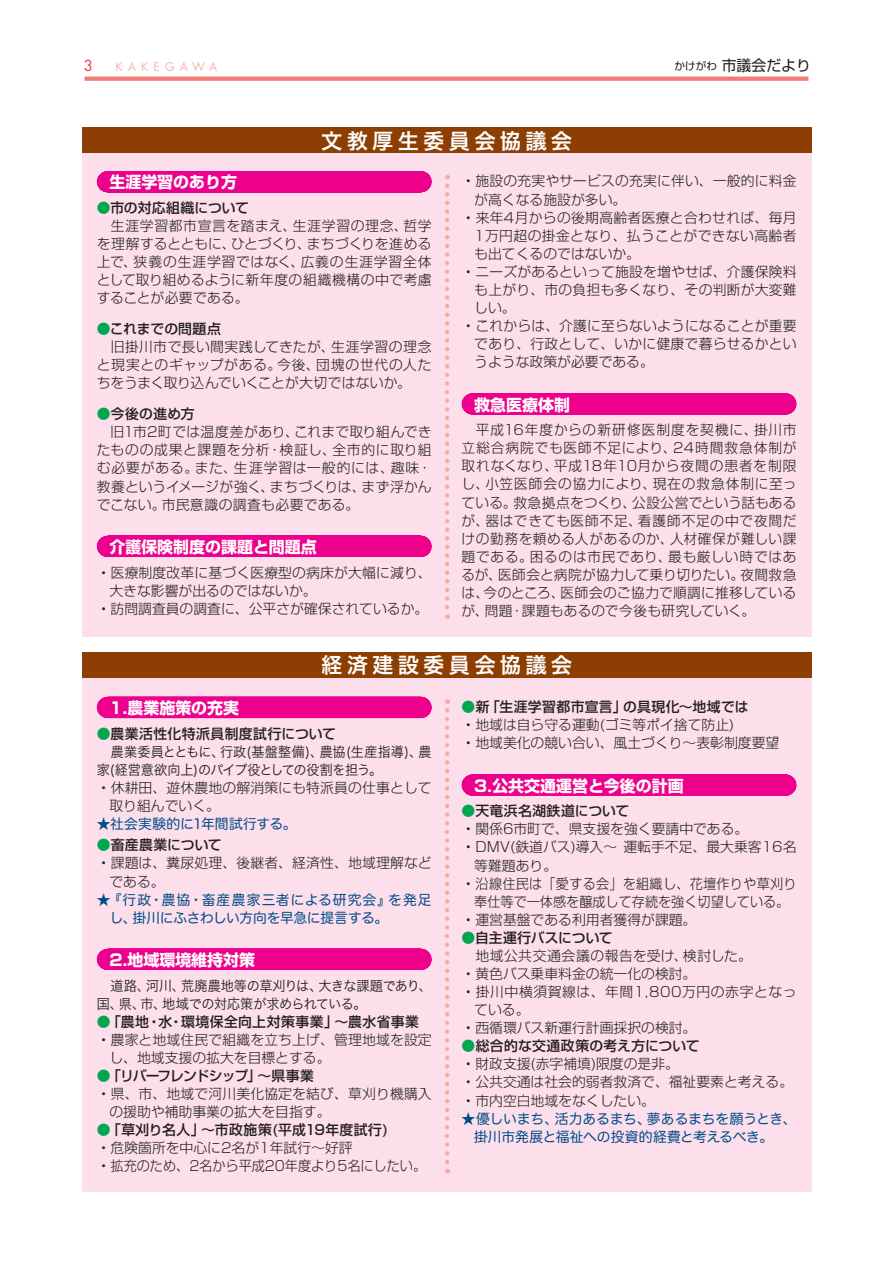
<style>
.page{position:relative;width:893px;height:1263px;background:#fff}
.page>*{position:absolute;margin:0;border:0;box-sizing:border-box;transform-origin:0 0}
.t1{font:21.3px "Hira Kaku Pro W6 90 pv RKSJ H";letter-spacing:.2em;color:#fff}
.t2{font:15.9px "Shin Go Pro Bold 90 pv RKSJ H";color:#fff}
.t3{font:14.85px "Shin Go Pro Regular 90 pv RKSJ H";color:#231f20}
.t4{font:14.85px "Futura";color:#ef394f}
.t5{font:13.8px/18px "Shin Go Pro Light 90 pv RKSJ H";letter-spacing:.01em;color:#231f20}
.t6{font:13.8px "Shin Go Pro Medium 90 pv RKSJ H";letter-spacing:.02em;color:#231f20}
.t7{font:13.8px/18px "Hira Maru Pro W4 90 pv RKSJ H";letter-spacing:-.01em;color:#004b88}
.t8{font:13.8px/18px "Hira Kaku Pro W3 90 pv RKSJ H";letter-spacing:-.015em;color:#231f20;scale:.95 1}
.t9{font:13.8px "Shin Go Pro Light 90 pv RKSJ H";letter-spacing:.01em;color:#231f20;scale:.95 1}
.t10{font:13.8px "Shin Go Pro Medium 90 pv RKSJ H";color:#231f20}
.t11{font:13.8px "Shin Go Pro Light 90 pv RKSJ H";letter-spacing:.04em;color:#231f20}
.t12{font:13.8px "Shin Go Pro Light 90 pv RKSJ H";letter-spacing:.035em;color:#231f20}
.t13{font:13.8px "Shin Go Pro Medium 90 pv RKSJ H";letter-spacing:-.06em;color:#231f20}
.t14{font:13.8px "Shin Go Pro Medium 90 pv RKSJ H";letter-spacing:-.005em;color:#231f20}
.t15{font:11.7px "Futura";letter-spacing:.45em;color:#f9b5aa}
.s1{font-size:10.65px}
.s2{color:#00a650}
.s3{font-family:"Shin Go Pro Medium 90 pv RKSJ H"}
</style>
<div class="page">
<div style="left:82px;top:652px;width:729px;height:539px;background:#fcdfeb"></div>
<div style="left:82px;top:652px;width:729px;height:26px;background:#8d3e02"></div>
<div style="left:82px;top:128px;width:729px;height:509px;background:#fcdfeb"></div>
<div style="left:82px;top:128px;width:729px;height:25px;background:#8d3e02"></div>
<svg style="left:445px;top:710px;width:4px;height:463px"></svg>
<svg style="left:445px;top:186px;width:4px;height:433px"></svg>
<div style="left:107px;top:697px;width:314px;height:21px;background:#ec008c"></div>
<div style="left:107px;top:949px;width:314px;height:21px;background:#ec008c"></div>
<div style="left:472px;top:774px;width:314px;height:22px;background:#ec008c"></div>
<div style="left:107px;top:171px;width:314px;height:21px;background:#ec008c"></div>
<div style="left:107px;top:536px;width:314px;height:21px;background:#ec008c"></div>
<div style="left:472px;top:393px;width:314px;height:21px;background:#ec008c"></div>
<svg style="left:85px;top:77px;width:723px;height:4px;background:#f3807b"></svg>
<p class="t4" style="left:84px;top:59px;width:11px">3</p>
<p class="t15" style="left:115px;top:61px;width:103px">KAKEGAWA</p>
<p class="t3" style="left:675px;top:60px;width:138px"><span class="s1">かけがわ</span>市議会だより</p>
<h1 class="t1" style="left:321px;top:133px;width:252px">文教厚生委員会協議会</h1>
<p class="t2" style="left:109px;top:176px;width:129px">生涯学習のあり方</p>
<p class="t10" style="left:97px;top:203px;width:154px"><span class="s2">●</span>市の対応組織について</p>
<p class="t5" style="left:97px;top:219px;width:337px;text-align:justify">　生涯学習都市宣言を踏まえ、生涯学習の理念、哲学を理解するとともに、ひとづくり、まちづくりを進める上で、狭義の生涯学習ではなく、広義の生涯学習全体として取り組めるように新年度の組織機構の中で考慮することが必要である。</p>
<p class="t10" style="left:97px;top:324px;width:126px"><span class="s2">●</span>これまでの問題点</p>
<p class="t5" style="left:97px;top:340px;width:337px;text-align:justify">　旧掛川市で長い間実践してきたが、生涯学習の理念と現実とのギャップがある。今後、団塊の世代の人たちをうまく取り込んでいくことが大切ではないか。</p>
<p class="t6" style="left:97px;top:409px;width:99px"><span class="s2">●</span>今後の進め方</p>
<p class="t5" style="left:97px;top:425px;width:337px;text-align:justify">　旧1市2町では温度差があり、これまで取り組んできたものの成果と課題を分析・検証し、全市的に取り組む必要がある。また、生涯学習は一般的には、趣味・教養というイメージが強く、まちづくりは、まず浮かんでこない。市民意識の調査も必要である。</p>
<p class="t2" style="left:109px;top:541px;width:209px">介護保険制度の課題と問題点</p>
<p class="t5" style="left:97px;top:565px;width:337px"><span class="s3">・</span>医療制度改革に基づく医療型の病床が大幅に減り、</p>
<p class="t5" style="left:109px;top:583px;width:209px">大きな影響が出るのではないか。</p>
<p class="t5" style="left:97px;top:601px;width:333px"><span class="s3">・</span>訪問調査員の調査に、公平さが確保されているか。</p>
<p class="t5" style="left:462px;top:174px;width:337px"><span class="s3">・</span>施設の充実やサービスの充実に伴い、一般的に料金</p>
<p class="t5" style="left:474px;top:192px;width:153px">が高くなる施設が多い。</p>
<p class="t5" style="left:462px;top:210px;width:337px"><span class="s3">・</span>来年4月からの後期高齢者医療と合わせれば、毎月</p>
<p class="t5" style="left:474px;top:228px;width:324px">1万円超の掛金となり、払うことができない高齢者</p>
<p class="t5" style="left:474px;top:246px;width:167px">も出てくるのではないか。</p>
<p class="t5" style="left:462px;top:264px;width:337px"><span class="s3">・</span>ニーズがあるといって施設を増やせば、介護保険料</p>
<p class="t5" style="left:474px;top:283px;width:324px">も上がり、市の負担も多くなり、その判断が大変難</p>
<p class="t5" style="left:474px;top:301px;width:43px">しい。</p>
<p class="t5" style="left:462px;top:319px;width:337px"><span class="s3">・</span>これからは、介護に至らないようになることが重要</p>
<p class="t5" style="left:474px;top:337px;width:324px">であり、行政として、いかに健康で暮らせるかとい</p>
<p class="t5" style="left:474px;top:355px;width:181px">うような政策が必要である。</p>
<p class="t2" style="left:474px;top:399px;width:97px">救急医療体制</p>
<p class="t5" style="left:462px;top:423px;width:337px;text-align:justify;text-indent:14px">平成16年度からの新研修医制度を契機に、掛川市立総合病院でも医師不足により、24時間救急体制が取れなくなり、平成18年10月から夜間の患者を制限し、小笠医師会の協力により、現在の救急体制に至っている。救急拠点をつくり、公設公営でという話もあるが、器はできても医師不足、看護師不足の中で夜間だけの勤務を頼める人があるのか、人材確保が難しい課題である。困るのは市民であり、最も厳しい時ではあるが、医師会と病院が協力して乗り切りたい。夜間救急は、今のところ、医師会のご協力で順調に推移しているが、問題・課題もあるので今後も研究していく。</p>
<h1 class="t1" style="left:321px;top:657px;width:252px">経済建設委員会協議会</h1>
<p class="t2" style="left:109px;top:702px;width:131px">1.農業施策の充実</p>
<p class="t6" style="left:97px;top:728px;width:241px"><span class="s2">●</span>農業活性化特派員制度試行について</p>
<p class="t8" style="left:97px;top:744px;width:354px;text-indent:14px">農業委員とともに、行政(基盤整備)、農協(生産指導)、農家(経営意欲向上)のパイプ役としての役割を担う。</p>
<p class="t5" style="left:109px;top:781px;width:324px;text-indent:-13px"><span class="s3">・</span>休耕田、遊休農地の解消策にも特派員の仕事として取り組んでいく。</p>
<p class="t7" style="left:97px;top:817px;width:201px">★社会実験的に1年間試行する。</p>
<p class="t10" style="left:97px;top:840px;width:126px"><span class="s2">●</span>畜産農業について</p>
<p class="t5" style="left:109px;top:856px;width:324px;text-indent:-13px"><span class="s3">・</span>課題は、糞尿処理、後継者、経済性、地域理解などである。</p>
<p class="t7" style="left:109px;top:892px;width:324px;text-indent:-13px">★『行政・農協・畜産農家三者による研究会』を発足し、掛川にふさわしい方向を早急に提言する。</p>
<p class="t2" style="left:109px;top:954px;width:147px">2.地域環境維持対策</p>
<p class="t8" style="left:97px;top:978px;width:354px;text-indent:14px">道路、河川、荒廃農地等の草刈りは、大きな課題であり、国、県、市、地域での対応策が求められている。</p>
<p class="t6" style="left:97px;top:1016px;width:324px"><span class="s2">●</span>「農地・水・環境保全向上対策事業」～農水省事業</p>
<p class="t5" style="left:109px;top:1032px;width:324px;text-indent:-13px"><span class="s3">・</span>農家と地域住民で組織を立ち上げ、管理地域を設定し、地域支援の拡大を目標とする。</p>
<p class="t13" style="left:97px;top:1071px;width:219px"><span class="s2">●</span>「リバーフレンドシップ」～県事業</p>
<p class="t5" style="left:109px;top:1087px;width:324px;text-indent:-13px"><span class="s3">・</span>県、市、地域で河川美化協定を結び、草刈り機購入の援助や補助事業の拡大を目指す。</p>
<p class="t6" style="left:97px;top:1125px;width:293px"><span class="s2">●</span>「草刈り名人」～市政施策(平成19年度試行)</p>
<p class="t5" style="left:97px;top:1141px;width:331px"><span class="s3">・</span>危険箇所を中心に2名が1年試行～好評<br><span class="s3">・</span>拡充のため、2名から平成20年度より5名にしたい。</p>
<p class="t6" style="left:462px;top:702px;width:288px"><span class="s2">●</span>新「生涯学習都市宣言」の具現化～地域では</p>
<p class="t5" style="left:462px;top:718px;width:319px"><span class="s3">・</span>地域は自ら守る運動(ゴミ等ポイ捨て防止)<br><span class="s3">・</span>地域美化の競い合い、風土づくり～表彰制度要望</p>
<p class="t2" style="left:474px;top:780px;width:211px">3.公共交通運営と今後の計画</p>
<p class="t6" style="left:462px;top:806px;width:169px"><span class="s2">●</span>天竜浜名湖鉄道について</p>
<p class="t5" style="left:462px;top:822px;width:288px"><span class="s3">・</span>関係6市町で、県支援を強く要請中である。</p>
<p class="t5" style="left:462px;top:840px;width:337px"><span class="s3">・</span>DMV(鉄道バス)導入～ 運転手不足、最大乗客16名</p>
<p class="t5" style="left:474px;top:858px;width:84px">等難題あり。</p>
<p class="t9" style="left:462px;top:878px;width:354px"><span class="s3">・</span>沿線住民は「愛する会」を組織し、花壇作りや草刈り</p>
<p class="t9" style="left:474px;top:896px;width:333px">奉仕等で一体感を醸成して存続を強く切望している。</p>
<p class="t5" style="left:462px;top:912px;width:236px"><span class="s3">・</span>運営基盤である利用者獲得が課題。</p>
<p class="t14" style="left:462px;top:932px;width:153px"><span class="s2">●</span>自主運行バスについて</p>
<p class="t12" style="left:462px;top:950px;width:292px">　地域公共交通会議の報告を受け、検討した。</p>
<p class="t5" style="left:462px;top:967px;width:236px"><span class="s3">・</span>黄色バス乗車料金の統一化の検討。</p>
<p class="t11" style="left:462px;top:987px;width:337px"><span class="s3">・</span>掛川中横須賀線は、年間1,800万円の赤字となっ</p>
<p class="t5" style="left:474px;top:1003px;width:57px">ている。</p>
<p class="t5" style="left:462px;top:1021px;width:236px"><span class="s3">・</span>西循環バス新運行計画採択の検討。</p>
<p class="t6" style="left:462px;top:1041px;width:239px"><span class="s2">●</span>総合的な交通政策の考え方について</p>
<p class="t5" style="left:462px;top:1057px;width:333px"><span class="s3">・</span>財政支援(赤字補填)限度の是非。<br><span class="s3">・</span>公共交通は社会的弱者救済で、福祉要素と考える。<span class="s3">・</span>市内空白地域をなくしたい。</p>
<p class="t7" style="left:474px;top:1111px;width:324px;text-indent:-13px">★優しいまち、活力あるまち、夢あるまちを願うとき、掛川市発展と福祉への投資的経費と考えるべき。</p>
</div>
